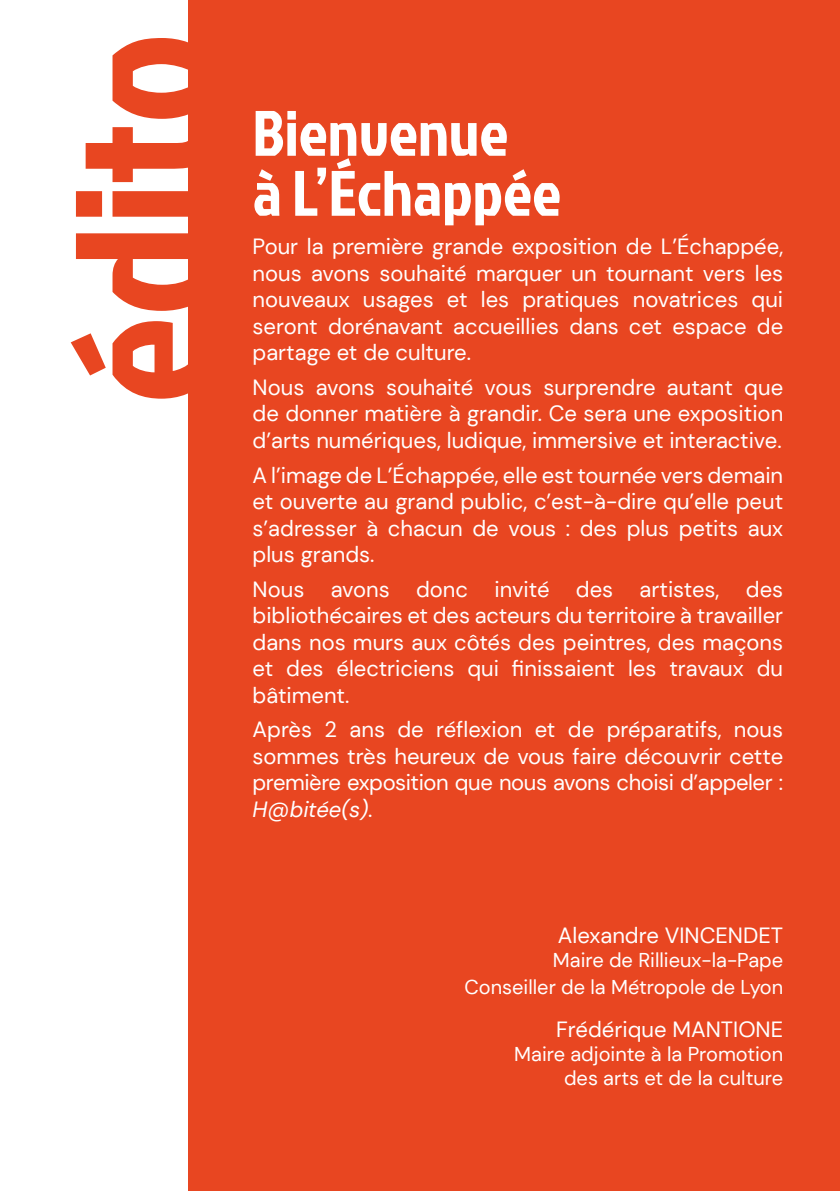
<style>
.page{position:relative;width:840px;height:1191px;background:#fff}
.page>*{position:absolute;margin:0;border:0;box-sizing:border-box;transform-origin:0 0}
.t1{font:193.4px "Jockey";color:#e84621}
.t2{font:64px/60px "Jockey";color:#fff}
.t3{font:22px/26.4px "DM Sans";color:#fff;text-align:justify}
.t4{font:20px/26.4px "DM Sans";color:#fff;text-align:right}
.s1{font-style:italic}
</style>
<div class="page">
<div style="left:189px;top:0;width:650px;height:1191px;background:#e84621"></div>
<h1 class="t1" style="left:3px;top:404px;width:373px;rotate:-90deg">édito</h1>
<h2 class="t2" style="left:252px;top:101px;width:310px">Bienvenue<br>à L’Échappée</h2>
<p class="t3" style="left:252px;top:233px;width:532px">Pour la première grande exposition de L’Échappée, nous avons souhaité marquer un tournant vers les nouveaux usages et les pratiques novatrices qui seront dorénavant accueillies dans cet espace de partage et de culture.</p>
<p class="t3" style="left:252px;top:374px;width:532px">Nous avons souhaité vous surprendre autant que de donner matière à grandir. Ce sera une exposition d’arts numériques, ludique, immersive et interactive.</p>
<p class="t3" style="left:252px;top:462px;width:532px">A l’image de L’Échappée, elle est tournée vers demain et ouverte au grand public, c’est-à-dire qu’elle peut s’adresser à chacun de vous : des plus petits aux plus grands.</p>
<p class="t3" style="left:252px;top:576px;width:532px">Nous avons donc invité des artistes, des bibliothécaires et des acteurs du territoire à travailler dans nos murs aux côtés des peintres, des maçons et des électriciens qui finissaient les travaux du bâtiment.</p>
<p class="t3" style="left:252px;top:716px;width:532px">Après 2 ans de réflexion et de préparatifs, nous sommes très heureux de vous faire découvrir cette première exposition que nous avons choisi d’appeler :<br><span class="s1">H@bitée(s)</span>.</p>
<p class="t3" style="left:557px;top:922px;width:227px">Alexandre VINCENDET</p>
<p class="t4" style="left:464px;top:947px;width:320px">Maire de Rillieux-la-Pape<br>Conseiller de la Métropole de Lyon</p>
<p class="t3" style="left:556px;top:1016px;width:228px">Frédérique MANTIONE</p>
<p class="t4" style="left:514px;top:1042px;width:270px;line-height:24px">Maire adjointe à la Promotion des arts et de la culture</p>
</div>
